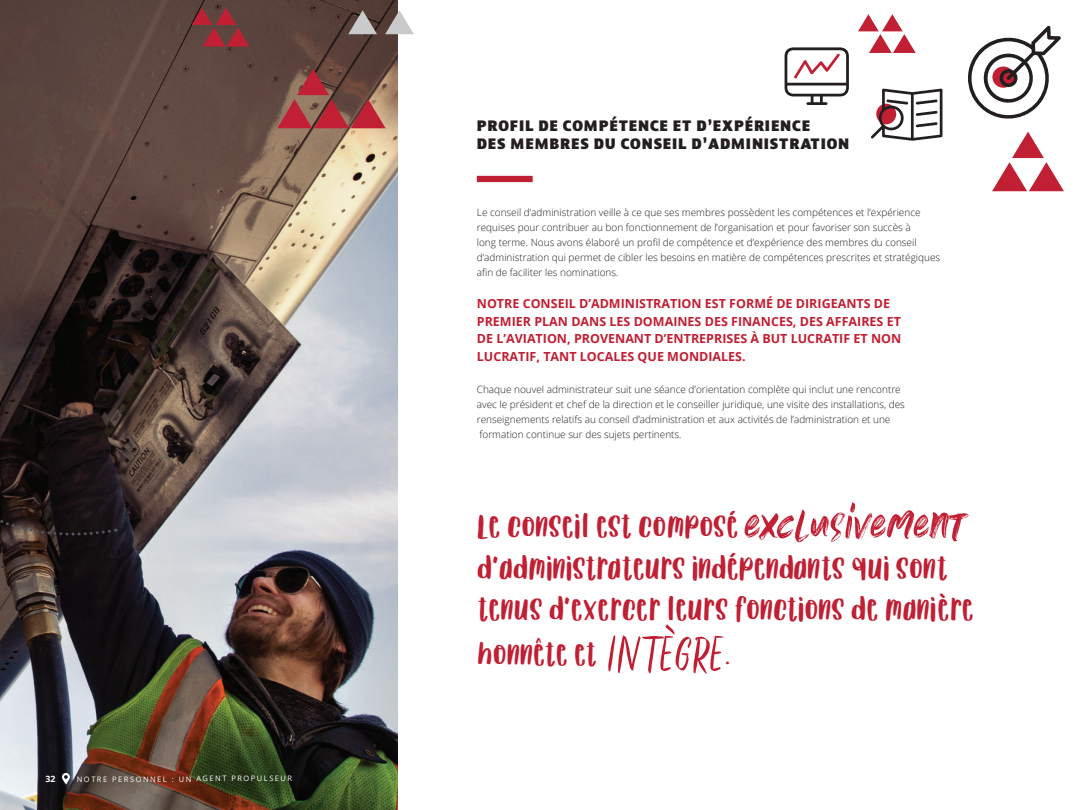
<style>
.page{position:relative;width:1080px;height:810px;background:#fff}
.page>*{position:absolute;margin:0;border:0;box-sizing:border-box;transform-origin:0 0}
.t1{font:48.5px/42.8px "Catch Feels";color:#c11f33}
.t2{font:800 16.25px/18.8px "Arrival";letter-spacing:.05em;color:#231f20}
.t3{font:700 12.5px/17.5px "Open Sans";color:#c11f33}
.t4{font:300 10px/15px "Open Sans";color:#231f20}
.t5{font:700 8.75px "Open Sans";color:#fff}
.t6{font:7.5px "Open Sans";letter-spacing:.195em;color:#fff}
.s1{font-family:"Soak Up The Sun Script";font-weight:700;font-size:79px}
.s2{font-family:"LS Hymned Sans";font-size:51.75px}
</style>
<div class="page">
<div style="left:477px;top:176px;width:56px;height:6px;background:#c11f33"></div>
<img style="left:0;top:0;width:397px;height:810px">
<svg style="left:348px;top:10px;width:29px;height:24px"></svg>
<svg style="left:385px;top:10px;width:29px;height:24px"></svg>
<svg style="left:277px;top:69px;width:109px;height:59px;background:#8c4844"></svg>
<svg style="left:192px;top:8px;width:57px;height:39px;background:#7e3739"></svg>
<svg style="left:785px;top:47px;width:64px;height:58px"></svg>
<svg style="left:968px;top:26px;width:93px;height:93px"></svg>
<svg style="left:871px;top:89px;width:71px;height:52px"></svg>
<svg style="left:992px;top:132px;width:72px;height:59px"></svg>
<svg style="left:858px;top:14px;width:58px;height:39px"></svg>
<svg style="left:0;top:475px;width:116px;height:70px;background:#211818"></svg>
<svg style="left:62px;top:773px;width:8px;height:12px"></svg>
<p class="t5" style="left:46px;top:773px;width:11px">32</p>
<p class="t6" style="left:77px;top:774px;width:217px">NOTRE PERSONNEL : UN AGENT PROPULSEUR</p>
<h2 class="t2" style="left:477px;top:116px;width:374px">PROFIL DE COMPÉTENCE ET D’EXPÉRIENCE<br>DES MEMBRES DU CONSEIL D’ADMINISTRATION</h2>
<p class="t4" style="left:477px;top:204px;width:465px">Le conseil d’administration veille à ce que ses membres possèdent les compétences et l’expérience requises pour contribuer au bon fonctionnement de l’organisation et pour favoriser son succès à<br>long terme. Nous avons élaboré un profil de compétence et d’expérience des membres du conseil d’administration qui permet de cibler les besoins en matière de compétences prescrites et stratégiques afin de faciliter les nominations.</p>
<p class="t3" style="left:477px;top:295px;width:426px">NOTRE CONSEIL D’ADMINISTRATION EST FORMÉ DE DIRIGEANTS DE PREMIER PLAN DANS LES DOMAINES DES FINANCES, DES AFFAIRES ET DE L’AVIATION, PROVENANT D’ENTREPRISES À BUT LUCRATIF ET NON LUCRATIF, TANT LOCALES QUE MONDIALES.</p>
<p class="t4" style="left:477px;top:382px;width:430px">Chaque nouvel administrateur suit une séance d’orientation complète qui inclut une rencontre avec le président et chef de la direction et le conseiller juridique, une visite des installations, des renseignements relatifs au conseil d’administration et aux activités de l’administration et une formation continue sur des sujets pertinents.</p>
<h1 class="t1" style="left:477px;top:506px;width:498px">Le conseil est composé <span class="s1">exclusivement </span>d’administrateurs indépendants qui sont tenus d’exercer leurs fonctions de manière honnête et <span class="s2">INTÈGRE</span>.</h1>
</div>
